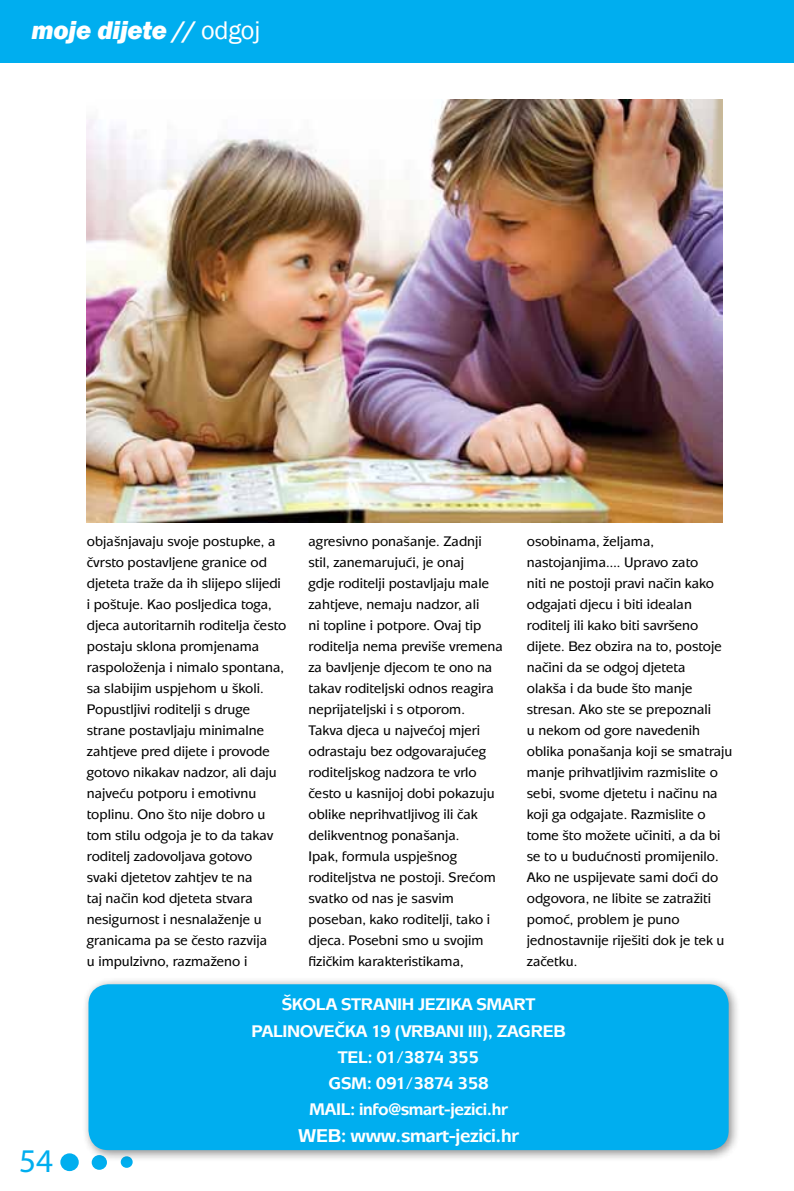
<style>
.page{position:relative;width:794px;height:1191px;background:#fff}
.page>*{position:absolute;margin:0;border:0;box-sizing:border-box;transform-origin:0 0}
.t1{font:33.25px "Myriad Pro";color:#00aeef}
.t2{font:italic 800 26.25px "Franklin Gothic";letter-spacing:-.01em;color:#fff}
.t3{font:700 19.25px "Mixage HL2";letter-spacing:-.02em;color:#fff}
.t4{font:700 17.5px/26.2px "Mixage HL2";letter-spacing:-.02em;color:#fff;text-align:center}
.t5{font:14.35px/21px "Mixage HL2";color:#000}
.s1{font-weight:400;font-style:normal}
</style>
<div class="page">
<div style="left:60px;top:1153px;width:19px;height:18px;background:#00aeef;border-radius:50%"></div>
<div style="left:121px;top:1156px;width:12px;height:11px;background:#00aeef;border-radius:50%"></div>
<div style="left:92px;top:1155px;width:15px;height:14px;background:#00aeef;border-radius:50%"></div>
<div style="left:0;top:0;width:794px;height:62px;background:#00aeef"></div>
<div style="left:81px;top:977px;width:659px;height:185px;background:#000;opacity:.45"></div>
<div style="left:88px;top:984px;width:640px;height:166px;background:#00aeef;border-radius:20px"></div>
<img style="left:87px;top:99px;width:635px;height:423px">
<h2 class="t2" style="left:31px;top:13px;width:230px">moje dijete // <span class="s1">odgoj</span></h2>
<p class="t5" style="left:87px;top:531px;width:201px">objašnjavaju svoje postupke, a čvrsto postavljene granice od djeteta traže da ih slijepo slijedi i poštuje. Kao posljedica toga, djeca autoritarnih roditelja često postaju sklona promjenama raspoloženja i nimalo spontana, sa slabijim uspjehom u školi.<br>Popustljivi roditelji s druge strane postavljaju minimalne zahtjeve pred dijete i provode gotovo nikakav nadzor, ali daju najveću potporu i emotivnu toplinu. Ono što nije dobro u tom stilu odgoja je to da takav roditelj zadovoljava gotovo<br>svaki djetetov zahtjev te na<br>taj način kod djeteta stvara nesigurnost i nesnalaženje u granicama pa se često razvija<br>u impulzivno, razmaženo i</p>
<p class="t5" style="left:308px;top:531px;width:196px">agresivno ponašanje. Zadnji stil, zanemarujući, je onaj<br>gdje roditelji postavljaju male zahtjeve, nemaju nadzor, ali<br>ni topline i potpore. Ovaj tip roditelja nema previše vremena za bavljenje djecom te ono na takav roditeljski odnos reagira neprijateljski i s otporom.<br>Takva djeca u najvećoj mjeri odrastaju bez odgovarajućeg roditeljskog nadzora te vrlo često u kasnijoj dobi pokazuju oblike neprihvatljivog ili čak delikventnog ponašanja.<br>Ipak, formula uspješnog roditeljstva ne postoji. Srećom svatko od nas je sasvim poseban, kako roditelji, tako i djeca. Posebni smo u svojim fizičkim karakteristikama,</p>
<p class="t5" style="left:527px;top:531px;width:207px">osobinama, željama, nastojanjima…. Upravo zato<br>niti ne postoji pravi način kako odgajati djecu i biti idealan roditelj ili kako biti savršeno dijete. Bez obzira na to, postoje načini da se odgoj djeteta<br>olakša i da bude što manje stresan. Ako ste se prepoznali<br>u nekom od gore navedenih oblika ponašanja koji se smatraju manje prihvatljivim razmislite o sebi, svome djetetu i načinu na koji ga odgajate. Razmislite o tome što možete učiniti, a da bi se to u budućnosti promijenilo.<br>Ako ne uspijevate sami doći do odgovora, ne libite se zatražiti pomoć, problem je puno jednostavnije riješiti dok je tek u začetku.</p>
<h1 class="t1" style="left:19px;top:1140px;width:35px">54</h1>
<p class="t4" style="left:251px;top:991px;width:315px">ŠKOLA STRANIH JEZIKA SMART<br>PALINOVEČKA 19 (VRBANI III), ZAGREB<br>TEL: 01/3874 355<br>GSM: 091/3874 358<br>MAIL: info@smart-jezici.hr</p>
<h3 class="t3" style="left:298px;top:1124px;width:222px">WEB: www.smart-jezici.hr</h3>
</div>
